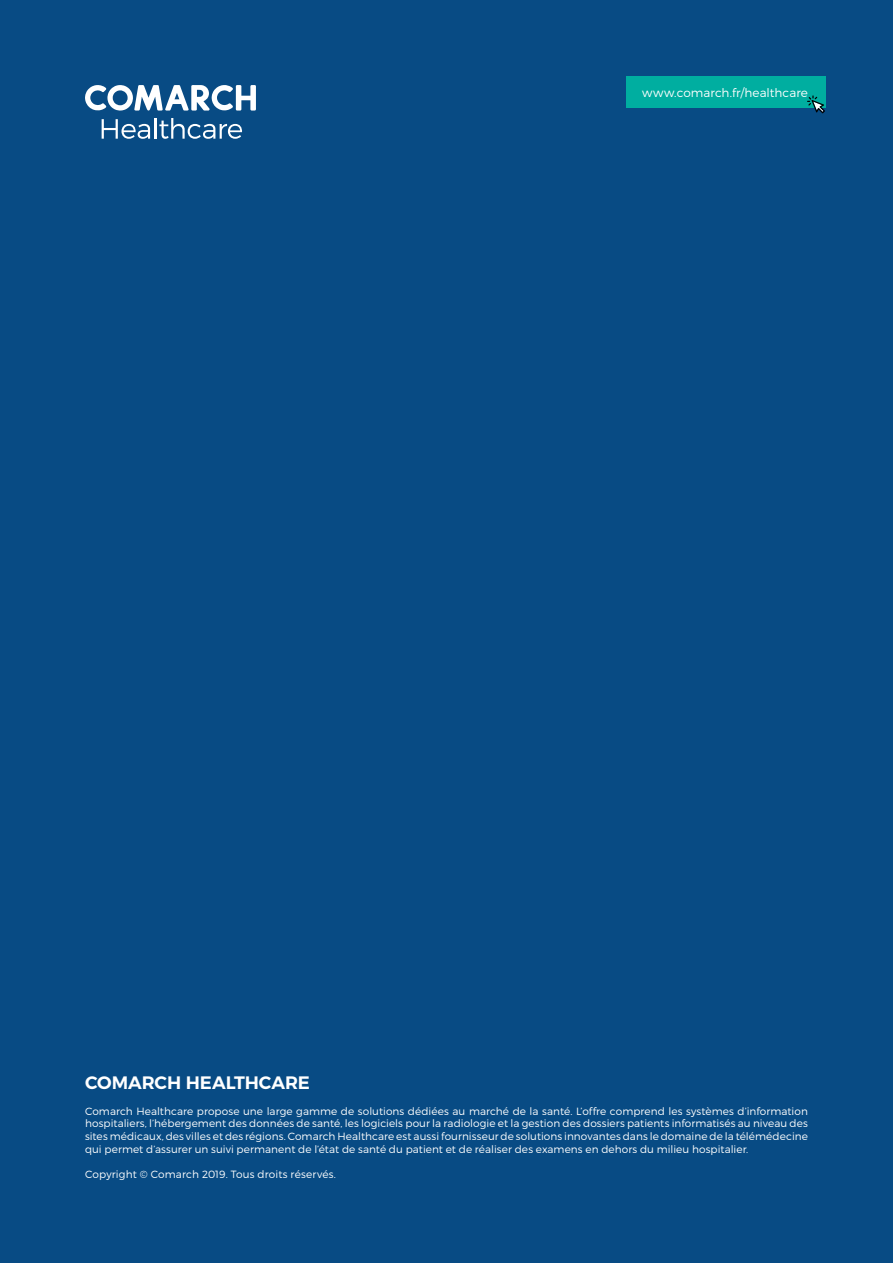
<style>
.page{position:relative;width:893px;height:1263px;background:#084b84}
.page>*{position:absolute;margin:0;border:0;box-sizing:border-box;transform-origin:0 0}
.t1{font:600 18px "Montserrat";letter-spacing:-.005em;color:#fff}
.t2{font:300 12px "Montserrat";letter-spacing:.005em;color:#fff}
.t3{font:300 10.5px/12.6px "Montserrat";letter-spacing:.005em;color:#fff;text-align:justify}
</style>
<div class="page">
<svg style="left:85px;top:85px;width:171px;height:26px"></svg>
<svg style="left:102px;top:119px;width:48px;height:20px"></svg>
<hr style="left:154px;top:118px;width:3px;height:21px;background:#fff">
<svg style="left:159px;top:118px;width:83px;height:21px"></svg>
<div style="left:627px;top:77px;width:199px;height:31px;background:#00aea0"></div>
<svg style="left:807px;top:95px;width:18px;height:18px"></svg>
<p class="t2" style="left:642px;top:85px;width:167px">www.comarch.fr/healthcare</p>
<h1 class="t1" style="left:85px;top:1072px;width:226px">COMARCH HEALTHCARE</h1>
<p class="t3" style="left:85px;top:1104px;width:724px">Comarch Healthcare propose une large gamme de solutions dédiées au marché de la santé. L’offre comprend les systèmes d’information hospitaliers, l’hébergement des données de santé, les logiciels pour la radiologie et la gestion des dossiers patients informatisés au niveau des sites médicaux, des villes et des régions. Comarch Healthcare est aussi fournisseur de solutions innovantes dans le domaine de la télémédecine qui permet d’assurer un suivi permanent de l’état de santé du patient et de réaliser des examens en dehors du milieu hospitalier.</p>
<p class="t3" style="left:85px;top:1168px;width:253px">Copyright © Comarch 2019. Tous droits réservés.</p>
</div>
